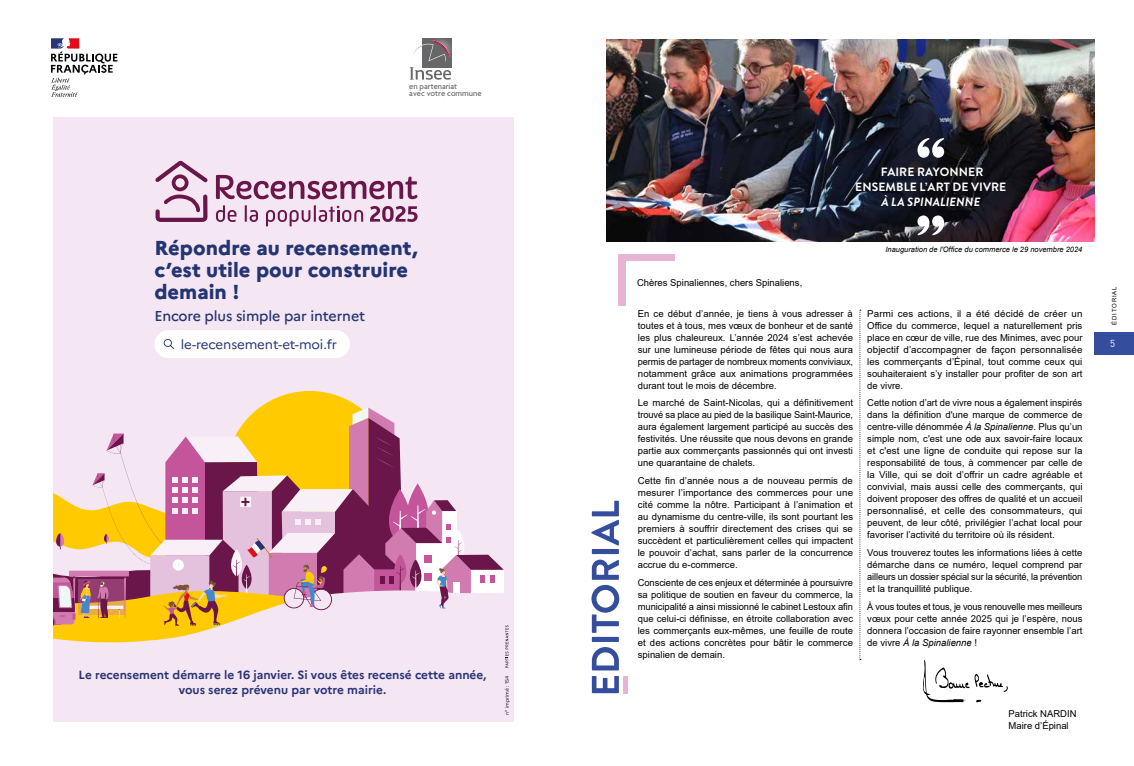
<style>
.page{position:relative;width:1134px;height:766px;background:#fff}
.page>*{position:absolute;margin:0;border:0;box-sizing:border-box;transform-origin:0 0}
.t1{font:800 20.2px/21.8px "Marianne";color:#243571}
.t2{font:500 14.3px "Marianne";letter-spacing:-.01em;color:#243571}
.t3{font:12.9px "Marianne";letter-spacing:-.01em;color:#273475}
.t4{font:700 12px/15px "Brandon Grotesque";letter-spacing:.01em;color:#fff;text-align:center}
.t5{font:italic 700 12px "Brandon Grotesque";letter-spacing:.01em;color:#fff}
.t6{font:700 11.9px/14.2px "Marianne";color:#273475;text-align:center}
.t7{font:10px "DINOT";color:#fff;scale:.95 1}
.t8{font:9.5px/12px "Arial";color:#000;text-align:justify}
.t9{font:500 8.4px/7.6px "Agenda";color:#646363}
.t10{font:italic 7.5px "Arial";color:#000}
.t11{font:6px "Arial";letter-spacing:.135em;color:#000}
.t12{font:5px "Marianne";color:#1b181c}
.s1{font-style:italic}
</style>
<div class="page">
<svg style="left:591px;top:500px;width:28px;height:193px"></svg>
<div style="left:623px;top:675px;width:5px;height:18px;background:#e7b4d4"></div>
<svg style="left:859px;top:309px;width:2px;height:350px"></svg>
<svg style="left:923px;top:660px;width:85px;height:42px"></svg>
<div style="left:619px;top:254px;width:7px;height:51px;background:#e7b4d4"></div>
<div style="left:619px;top:254px;width:56px;height:6px;background:#e7b4d4"></div>
<img style="left:607px;top:40px;width:487px;height:201px">
<svg style="left:917px;top:138px;width:27px;height:20px"></svg>
<svg style="left:917px;top:215px;width:27px;height:20px"></svg>
<div style="left:1094px;top:332px;width:40px;height:22px;background:#344e9d"></div>
<div style="left:44px;top:117px;width:470px;height:604px;background:#f5e6f3"></div>
<svg style="left:51px;top:38px;width:66px;height:59px"></svg>
<svg style="left:410px;top:39px;width:41px;height:41px"></svg>
<div style="left:226px;top:391px;width:168px;height:168px;background:#ffca00;border-radius:50%"></div>
<svg style="left:53px;top:407px;width:455px;height:260px"></svg>
<div style="left:10px;top:111px;width:43px;height:642px;background:#fff"></div>
<div style="left:154px;top:330px;width:196px;height:28px;background:#fff;border-radius:14px"></div>
<svg style="left:163px;top:339px;width:11px;height:10px"></svg>
<svg style="left:155px;top:160px;width:53px;height:62px"></svg>
<svg style="left:216px;top:175px;width:201px;height:24px"></svg>
<svg style="left:216px;top:205px;width:20px;height:17px"></svg>
<svg style="left:245px;top:205px;width:13px;height:17px"></svg>
<svg style="left:266px;top:205px;width:97px;height:21px"></svg>
<svg style="left:370px;top:206px;width:48px;height:16px"></svg>
<p class="t9" style="left:409px;top:83px;width:74px">en partenariat<br>avec votre commune</p>
<h1 class="t1" style="left:154px;top:236px;width:265px">Répondre au recensement, c’est utile pour construire demain !</h1>
<h2 class="t2" style="left:154px;top:305px;width:212px">Encore plus simple par internet</h2>
<h3 class="t3" style="left:181px;top:334px;width:158px">le-recensement-et-moi.fr</h3>
<p class="t6" style="left:79px;top:667px;width:409px">Le recensement démarre le 16 janvier. Si vous êtes recensé cette année, vous serez prévenu par votre mairie.</p>
<p class="t12" style="left:503px;top:714px;width:40px;rotate:-90deg">n° imprimé : 154</p>
<p class="t4" style="left:855px;top:164px;width:153px">FAIRE RAYONNER<br>ENSEMBLE L’ART DE VIVRE</p>
<p class="t5" style="left:881px;top:193px;width:100px">À LA SPINALIENNE</p>
<p class="t8" style="left:637px;top:276px;width:167px">Chères Spinaliennes, chers Spinaliens,</p>
<p class="t8" style="left:638px;top:307px;width:217px">En ce début d’année, je tiens à vous adresser à toutes et à tous, mes vœux de bonheur et de santé les plus chaleureux. L’année 2024 s’est achevée sur une lumineuse période de fêtes qui nous aura permis de partager de nombreux moments conviviaux, notamment grâce aux animations programmées durant tout le mois de décembre.</p>
<p class="t8" style="left:638px;top:397px;width:217px">Le marché de Saint-Nicolas, qui a définitivement trouvé sa place au pied de la basilique Saint-Maurice, aura également largement participé au succès des festivités. Une réussite que nous devons en grande partie aux commerçants passionnés qui ont investi une quarantaine de chalets.</p>
<p class="t8" style="left:638px;top:474px;width:217px">Cette fin d’année nous a de nouveau permis de mesurer l’importance des commerces pour une cité comme la nôtre. Participant à l’animation et au dynamisme du centre-ville, ils sont pourtant les premiers à souffrir directement des crises qui se succèdent et particulièrement celles qui impactent le pouvoir d’achat, sans parler de la concurrence accrue du e-commerce.</p>
<p class="t8" style="left:638px;top:576px;width:217px">Consciente de ces enjeux et déterminée à poursuivre sa politique de soutien en faveur du commerce, la municipalité a ainsi missionné le cabinet Lestoux afin que celui-ci définisse, en étroite collaboration avec les commerçants eux-mêmes, une feuille de route et des actions concrètes pour bâtir le commerce spinalien de demain.</p>
<p class="t10" style="left:885px;top:244px;width:198px">Inauguration de l'Office du commerce le 29 novembre 2024</p>
<p class="t8" style="left:867px;top:307px;width:217px">Parmi ces actions, il a été décidé de créer un Office du commerce, lequel a naturellement pris place en cœur de ville, rue des Minimes, avec pour objectif d’accompagner de façon personnalisée les commerçants d’Épinal, tout comme ceux qui souhaiteraient s’y installer pour profiter de son art de vivre.</p>
<p class="t8" style="left:867px;top:397px;width:217px">Cette notion d’art de vivre nous a également inspirés dans la définition d'une marque de commerce de centre-ville dénommée <span class="s1">À la Spinalienne</span>. Plus qu’un simple nom, c'est une ode aux savoir-faire locaux et c'est une ligne de conduite qui repose sur la responsabilité de tous, à commencer par celle de la Ville, qui se doit d’offrir un cadre agréable et convivial, mais aussi celle des commerçants, qui doivent proposer des offres de qualité et un accueil personnalisé, et celle des consommateurs, qui peuvent, de leur côté, privilégier l’achat local pour favoriser l’activité du territoire où ils résident.</p>
<p class="t8" style="left:867px;top:546px;width:217px">Vous trouverez toutes les informations liées à cette démarche dans ce numéro, lequel comprend par ailleurs un dossier spécial sur la sécurité, la prévention et la tranquillité publique.</p>
<p class="t8" style="left:867px;top:600px;width:217px">À vous toutes et tous, je vous renouvelle mes meilleurs vœux pour cette année 2025 qui je l’espère, nous donnera l’occasion de faire rayonner ensemble l’art de vivre <span class="s1">À la Spinalienne</span> !</p>
<p class="t8" style="left:1008px;top:707px;width:70px">Patrick NARDIN<br>Maire d’Épinal</p>
<p class="t11" style="left:1110px;top:324px;width:40px;rotate:-90deg">ÉDITORIAL</p>
<p class="t7" style="left:1110px;top:336px;width:7px">5</p>
</div>
